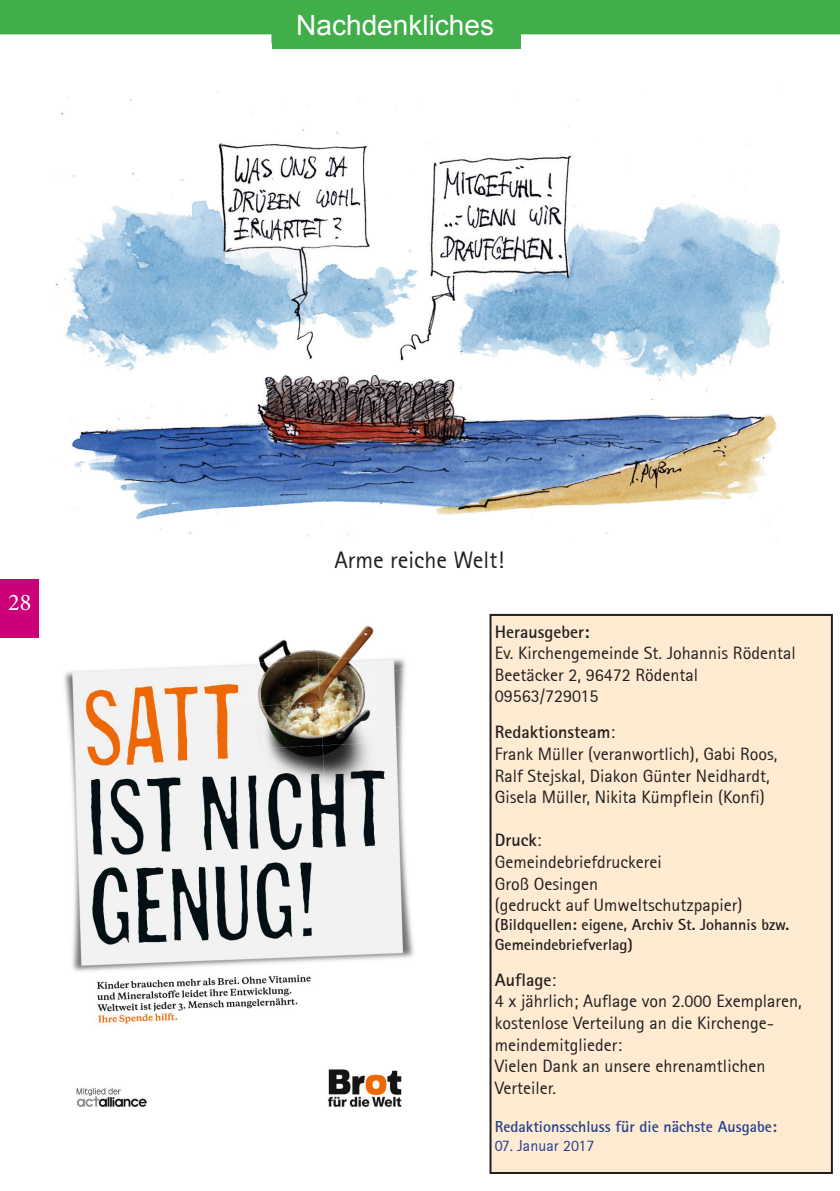
<style>
.page{position:relative;width:840px;height:1191px;background:#fff}
.page>*{position:absolute;margin:0;border:0;box-sizing:border-box;transform-origin:0 0}
.t1{font:28px "Arial";color:#fff}
.t2{font:24px "Rotis Sans Serif 55";color:#231f20}
.t3{font:24px "Minion Pro";color:#fff}
.t4{font:18px/21.6px "Rotis Sans Serif 55";color:#231f20}
.t5{font:18px "Rotis Sans Serif Bold 65";color:#231f20}
.t6{font:16px/19.2px "Rotis Sans Serif Bold 65";color:#231f20}
.t7{font:16px "Rotis Sans Serif Bold 65";color:#253f8e}
.t8{font:16px "Rotis Sans Serif 55";color:#253f8e}
.s1{font-family:"Rotis Sans Serif 55"}
</style>
<div class="page">
<div style="left:0;top:579px;width:39px;height:59px;background:#ca0178"></div>
<div style="left:272px;top:0;width:249px;height:49px;background:#40ae49"></div>
<div style="left:0;top:0;width:839px;height:34px;background:#40ae49"></div>
<div style="left:272px;top:8px;width:245px;height:34px;background:#40ae49"></div>
<div style="left:490px;top:615px;width:341px;height:558px;background:#feebd2"></div>
<div style="left:489px;top:614px;width:343px;height:560px;border:2px solid #231f20"></div>
<img style="left:64px;top:626px;width:350px;height:482px">
<img style="left:56px;top:89px;width:726px;height:452px">
<h2 class="t3" style="left:8px;top:586px;width:25px">28</h2>
<h1 class="t1" style="left:296px;top:7px;width:199px">Nachdenkliches</h1>
<h2 class="t2" style="left:334px;top:546px;width:171px">Arme reiche Welt!</h2>
<p class="t5" style="left:494px;top:620px;width:96px">Herausgeber:</p>
<p class="t4" style="left:494px;top:642px;width:302px">Ev. Kirchengemeinde St. Johannis Rödental<br>Beetäcker 2, 96472 Rödental<br>09563/729015</p>
<p class="t5" style="left:494px;top:721px;width:122px">Redaktionsteam<span class="s1">:</span></p>
<p class="t4" style="left:494px;top:743px;width:284px">Frank Müller (veranwortlich), Gabi Roos,<br>Ralf Stejskal, Diakon Günter Neidhardt,<br>Gisela Müller, Nikita Kümpflein (Konfi)</p>
<p class="t5" style="left:494px;top:829px;width:48px">Druck<span class="s1">:</span></p>
<p class="t4" style="left:494px;top:851px;width:249px">Gemeindebriefdruckerei<br>Groß Oesingen<br>(gedruckt auf Umweltschutzpapier)</p>
<p class="t6" style="left:494px;top:915px;width:296px">(Bildquellen: eigene, Archiv St. Johannis bzw.<br>Gemeindebriefverlag)</p>
<p class="t5" style="left:494px;top:968px;width:63px">Auflage<span class="s1">:</span></p>
<p class="t4" style="left:494px;top:990px;width:308px">4 x jährlich; Auflage von 2.000 Exemplaren, kostenlose Verteilung an die Kirchenge&shy;meindemitglieder:<br>Vielen Dank an unsere ehrenamtlichen<br>Verteiler.</p>
<p class="t7" style="left:494px;top:1116px;width:283px">Redaktionsschluss für die nächste Ausgabe:</p>
<p class="t8" style="left:494px;top:1136px;width:101px">07. Januar 2017</p>
</div>
